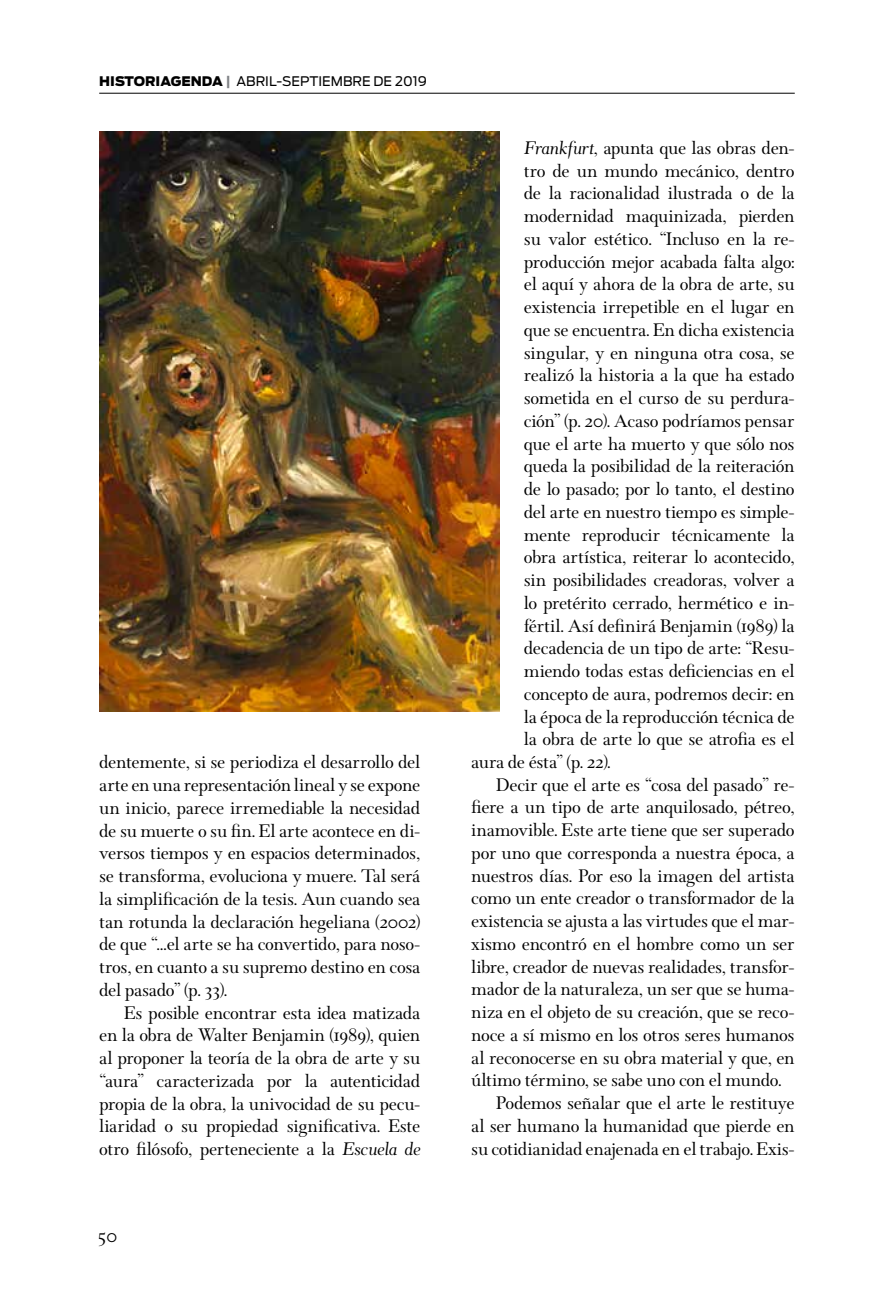
<style>
.page{position:relative;width:893px;height:1290px;background:#fff}
.page>*{position:absolute;margin:0;border:0;box-sizing:border-box;transform-origin:0 0}
.t1{font:21px "Wessex";color:#000}
.t2{font:20.12px/22.8px "Wessex";letter-spacing:-.02em;color:#000;text-align:justify}
.t3{font:13.12px "Antenna";color:#000}
.s1{font-weight:900}
.s2{font-weight:700;color:#808285}
.s3{font-style:italic}
</style>
<div class="page">
<hr style="left:99px;top:93px;width:696px;height:1px;background:#000">
<img style="left:99px;top:131px;width:400px;height:581px">
<p class="t3" style="left:99px;top:74px;width:329px"><span class="s1">HISTORIAGENDA</span> <span class="s2">|</span> ABRIL-SEPTIEMBRE DE 2019</p>
<p class="t2" style="left:99px;top:751px;width:323px">dentemente, si se periodiza el desarrollo del arte en una representación lineal y se expone un inicio, parece irremediable la necesidad de su muerte o su fin. El arte acontece en di&shy;versos tiempos y en espacios determinados, se transforma, evoluciona y muere. Tal será la simplificación de la tesis. Aun cuando sea tan rotunda la declaración hegeliana (2002) de que “…el arte se ha convertido, para noso&shy;tros, en cuanto a su supremo destino en cosa del pasado” (p. 33).</p>
<p class="t2" style="left:99px;top:1001px;width:323px;text-indent:25px">Es posible encontrar esta idea matizada en la obra de Walter Benjamin (1989), quien al proponer la teoría de la obra de arte y su “aura” caracterizada por la autenticidad propia de la obra, la univocidad de su pecu&shy;liaridad o su propiedad significativa. Este otro filósofo, perteneciente a la <span class="s3">Escuela de</span></p>
<p class="t1" style="left:98px;top:1224px;width:21px">50</p>
<p class="t2" style="left:524px;top:137px;width:272px"><span class="s3">Frankfurt,</span> apunta que las obras den-</p>
<p class="t2" style="left:524px;top:159px;width:272px">tro de un mundo mecánico, dentro</p>
<p class="t2" style="left:524px;top:182px;width:272px">de la racionalidad ilustrada o de la</p>
<p class="t2" style="left:524px;top:205px;width:272px">modernidad maquinizada, pierden</p>
<p class="t2" style="left:524px;top:228px;width:272px">su valor estético. “Incluso en la re-</p>
<p class="t2" style="left:524px;top:250px;width:272px">producción mejor acabada falta algo:</p>
<p class="t2" style="left:524px;top:273px;width:272px">el aquí y ahora de la obra de arte, su</p>
<p class="t2" style="left:524px;top:296px;width:272px">existencia irrepetible en el lugar en</p>
<p class="t2" style="left:524px;top:319px;width:272px">que se encuentra. En dicha existencia</p>
<p class="t2" style="left:524px;top:341px;width:272px">singular, y en ninguna otra cosa, se</p>
<p class="t2" style="left:524px;top:364px;width:272px">realizó la historia a la que ha estado</p>
<p class="t2" style="left:524px;top:387px;width:272px">sometida en el curso de su perdura-</p>
<p class="t2" style="left:524px;top:409px;width:272px">ción” (p. 20). Acaso podríamos pensar</p>
<p class="t2" style="left:524px;top:432px;width:272px">que el arte ha muerto y que sólo nos</p>
<p class="t2" style="left:524px;top:455px;width:272px">queda la posibilidad de la reiteración</p>
<p class="t2" style="left:524px;top:478px;width:272px">de lo pasado; por lo tanto, el destino</p>
<p class="t2" style="left:524px;top:500px;width:272px">del arte en nuestro tiempo es simple-</p>
<p class="t2" style="left:524px;top:523px;width:272px">mente reproducir técnicamente la</p>
<p class="t2" style="left:524px;top:546px;width:272px">obra artística, reiterar lo acontecido,</p>
<p class="t2" style="left:524px;top:569px;width:272px">sin posibilidades creadoras, volver a</p>
<p class="t2" style="left:524px;top:591px;width:272px">lo pretérito cerrado, hermético e in-</p>
<p class="t2" style="left:524px;top:614px;width:272px">fértil. Así definirá Benjamin (1989) la</p>
<p class="t2" style="left:524px;top:637px;width:272px">decadencia de un tipo de arte: “Resu-</p>
<p class="t2" style="left:524px;top:660px;width:272px">miendo todas estas deficiencias en el</p>
<p class="t2" style="left:524px;top:682px;width:272px">concepto de aura, podremos decir: en</p>
<p class="t2" style="left:524px;top:705px;width:272px">la época de la reproducción técnica de</p>
<p class="t2" style="left:524px;top:728px;width:272px">la obra de arte lo que se atrofia es el</p>
<p class="t2" style="left:471px;top:751px;width:141px">aura de ésta” (p. 22).</p>
<p class="t2" style="left:496px;top:773px;width:300px">Decir que el arte es “cosa del pasado” re-</p>
<p class="t2" style="left:471px;top:796px;width:325px">fiere a un tipo de arte anquilosado, pétreo,</p>
<p class="t2" style="left:471px;top:819px;width:325px">inamovible. Este arte tiene que ser superado</p>
<p class="t2" style="left:471px;top:842px;width:325px">por uno que corresponda a nuestra época, a</p>
<p class="t2" style="left:471px;top:864px;width:325px">nuestros días. Por eso la imagen del artista</p>
<p class="t2" style="left:471px;top:887px;width:325px">como un ente creador o transformador de la</p>
<p class="t2" style="left:471px;top:910px;width:325px">existencia se ajusta a las virtudes que el mar-</p>
<p class="t2" style="left:471px;top:933px;width:325px">xismo encontró en el hombre como un ser</p>
<p class="t2" style="left:471px;top:955px;width:325px">libre, creador de nuevas realidades, transfor-</p>
<p class="t2" style="left:471px;top:978px;width:325px">mador de la naturaleza, un ser que se huma-</p>
<p class="t2" style="left:471px;top:1001px;width:325px">niza en el objeto de su creación, que se reco-</p>
<p class="t2" style="left:471px;top:1023px;width:325px">noce a sí mismo en los otros seres humanos</p>
<p class="t2" style="left:471px;top:1046px;width:325px">al reconocerse en su obra material y que, en</p>
<p class="t2" style="left:471px;top:1069px;width:312px">último término, se sabe uno con el mundo.</p>
<p class="t2" style="left:496px;top:1092px;width:300px">Podemos señalar que el arte le restituye</p>
<p class="t2" style="left:471px;top:1114px;width:325px">al ser humano la humanidad que pierde en</p>
<p class="t2" style="left:471px;top:1137px;width:325px">su cotidianidad enajenada en el trabajo. Exis-</p>
</div>
